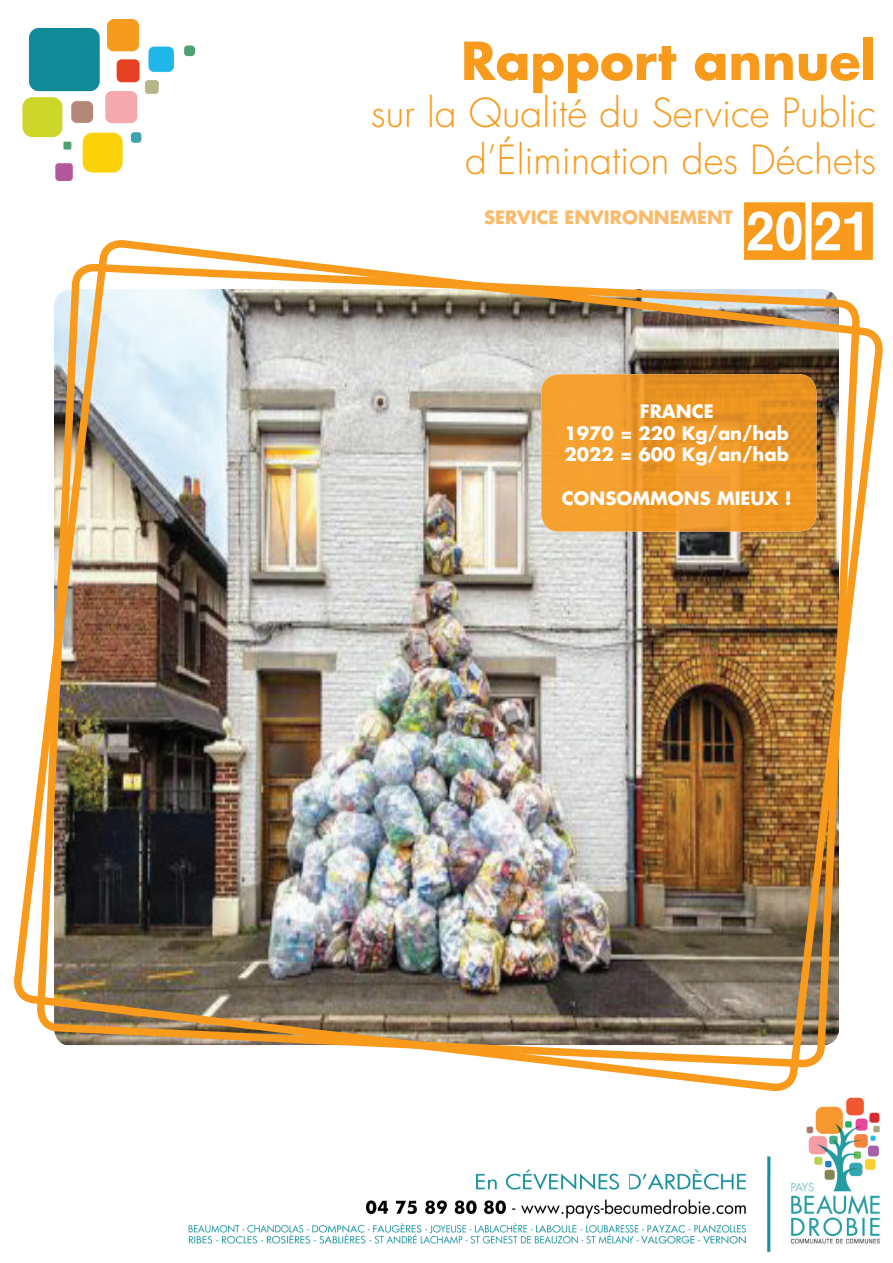
<style>
.page{position:relative;width:893px;height:1263px;background:#fff}
.page>*{position:absolute;margin:0;border:0;box-sizing:border-box;transform-origin:0 0}
.t1{font:700 51px "Futura Std";color:#f89a1c}
.t2{font:300 39px/46.8px "Futura Std";color:#f89a1c;text-align:right}
.t3{font:700 18px/21.6px "Futura Std";color:#fff;text-align:center}
.t4{font:700 18px "Futura Std";color:#f89a1c}
</style>
<div class="page">
<img style="left:22px;top:19px;width:172px;height:161px">
<img style="left:864px;top:1107px;width:16px;height:137px">
<svg style="left:188px;top:1107px;width:676px;height:145px"></svg>
<img style="left:14px;top:240px;width:869px;height:867px">
<svg style="left:744px;top:240px;width:61px;height:20px"></svg>
<svg style="left:812px;top:240px;width:61px;height:20px"></svg>
<h1 class="t1" style="left:461px;top:27px;width:416px">Rapport annuel</h1>
<h2 class="t2" style="left:371px;top:90px;width:506px">sur la Qualité du Service Public d’Élimination des Déchets</h2>
<p class="t4" style="left:484px;top:206px;width:250px">SERVICE ENVIRONNEMENT</p>
<p class="t3" style="left:564px;top:400px;width:226px">FRANCE<br>1970 = 220 Kg/an/hab<br>2022 = 600 Kg/an/hab</p>
<p class="t3" style="left:562px;top:487px;width:231px">CONSOMMONS MIEUX !</p>
</div>
